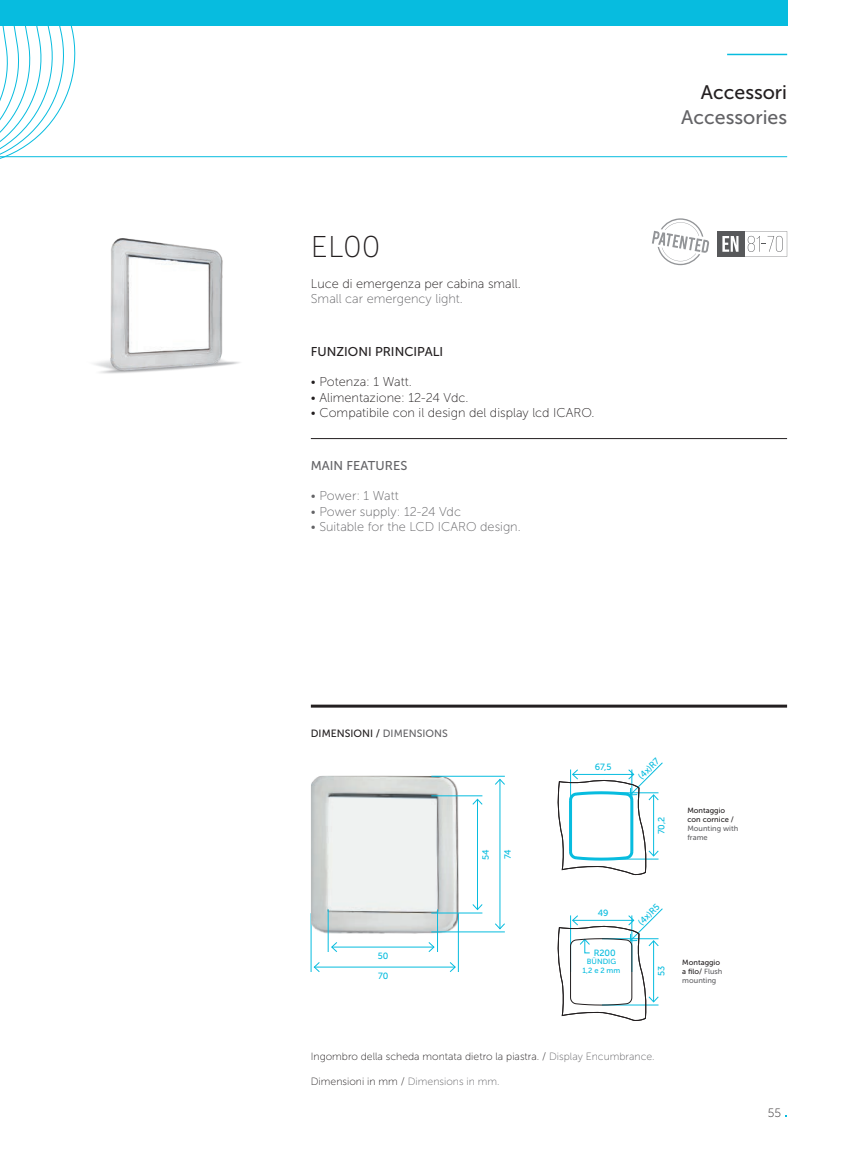
<style>
.page{position:relative;width:851px;height:1149px;background:#fff}
.page>*{position:absolute;margin:0;border:0;box-sizing:border-box;transform-origin:0 0}
.t1{font:30px "Museo Sans 100";color:#231f20}
.t2{font:19.5px "Museo Sans 500";color:#636366}
.t3{font:19.5px "Museo Sans 500";color:#231f20}
.t4{font:12.75px "Museo Sans 100";color:#231f20}
.t5{font:12.75px "Museo Sans 100";color:#636366}
.t6{font:12.75px "Museo Sans 500";color:#231f20}
.t7{font:12.75px "Museo Sans 500";color:#636366}
.t8{font:12px "Museo Sans 100";color:#231f20}
.t9{font:10.5px "Museo Sans 100";color:#231f20}
.t10{font:10.5px "Museo Sans 500";color:#231f20}
.t11{font:9px "Museo Sans 500";color:#07bcdf}
.t12{font:7.5px/9px "Museo Sans 500";color:#231f20}
.t13{font:7.5px/9px "Museo Sans 500";color:#636366}
.t14{font:7.5px/9px "Museo Sans 500";color:#07bcdf;text-align:center}
.s1{color:#636366}
</style>
<div class="page">
<svg style="left:0;top:26px;width:81px;height:133px"></svg>
<hr style="left:727px;top:54px;width:60px;height:1px;background:#07bcdf">
<hr style="left:0;top:156px;width:787px;height:1px;background:#07bcdf">
<div style="left:0;top:0;width:787px;height:26px;background:#07bcdf"></div>
<img style="left:94px;top:238px;width:146px;height:136px">
<hr style="left:311px;top:912px;width:1px;height:59px;background:#07bcdf">
<img style="left:311px;top:775px;width:148px;height:185px">
<hr style="left:477px;top:799px;width:1px;height:110px;background:#07bcdf">
<svg style="left:472px;top:798px;width:11px;height:7px"></svg>
<svg style="left:472px;top:904px;width:11px;height:6px"></svg>
<hr style="left:499px;top:779px;width:1px;height:149px;background:#07bcdf">
<svg style="left:495px;top:778px;width:10px;height:7px"></svg>
<svg style="left:495px;top:922px;width:10px;height:7px"></svg>
<hr style="left:332px;top:946px;width:102px;height:1px;background:#07bcdf">
<svg style="left:428px;top:941px;width:6px;height:11px"></svg>
<svg style="left:331px;top:941px;width:6px;height:11px"></svg>
<hr style="left:314px;top:966px;width:141px;height:1px;background:#07bcdf">
<svg style="left:449px;top:962px;width:7px;height:10px"></svg>
<svg style="left:313px;top:962px;width:7px;height:10px"></svg>
<hr style="left:431px;top:775px;width:74px;height:1px;background:#07bcdf">
<hr style="left:431px;top:931px;width:74px;height:1px;background:#07bcdf">
<hr style="left:431px;top:795px;width:51px;height:1px;background:#07bcdf">
<hr style="left:431px;top:912px;width:51px;height:1px;background:#07bcdf">
<hr style="left:458px;top:912px;width:1px;height:59px;background:#07bcdf">
<hr style="left:437px;top:909px;width:1px;height:42px;background:#07bcdf">
<hr style="left:328px;top:909px;width:1px;height:42px;background:#07bcdf">
<svg style="left:557px;top:762px;width:106px;height:112px"></svg>
<svg style="left:557px;top:908px;width:106px;height:112px"></svg>
<div style="left:716px;top:231px;width:28px;height:25px;background:#57585a"></div>
<svg style="left:722px;top:231px;width:65px;height:25px"></svg>
<svg style="left:652px;top:218px;width:57px;height:47px"></svg>
<hr style="left:311px;top:438px;width:476px;height:1px;background:#231f20">
<hr style="left:311px;top:704px;width:476px;height:3px;background:#231f20">
<h1 class="t1" style="left:311px;top:230px;width:71px">EL00</h1>
<p class="t4" style="left:311px;top:276px;width:211px">Luce di emergenza per cabina small.</p>
<p class="t5" style="left:311px;top:291px;width:153px">Small car emergency light.</p>
<p class="t6" style="left:311px;top:344px;width:134px">FUNZIONI PRINCIPALI</p>
<p class="t4" style="left:311px;top:375px;width:102px">• Potenza: 1 Watt.</p>
<p class="t4" style="left:311px;top:390px;width:159px">• Alimentazione: 12-24 Vdc.</p>
<p class="t4" style="left:311px;top:406px;width:285px">• Compatibile con il design del display lcd ICARO.</p>
<p class="t7" style="left:311px;top:458px;width:98px">MAIN FEATURES</p>
<p class="t5" style="left:311px;top:489px;width:89px">• Power: 1 Watt</p>
<p class="t5" style="left:311px;top:504px;width:152px">• Power supply: 12-24 Vdc</p>
<p class="t5" style="left:311px;top:519px;width:211px">• Suitable for the LCD ICARO design.</p>
<h2 class="t3" style="left:700px;top:81px;width:88px">Accessori</h2>
<h2 class="t2" style="left:681px;top:107px;width:107px">Accessories</h2>
<p class="t10" style="left:311px;top:727px;width:138px">DIMENSIONI / <span class="s1">DIMENSIONS</span></p>
<p class="t11" style="left:378px;top:950px;width:12px">50</p>
<p class="t11" style="left:378px;top:970px;width:12px">70</p>
<p class="t11" style="left:481px;top:859px;width:12px;rotate:-90deg">54</p>
<p class="t11" style="left:503px;top:858px;width:12px;rotate:-90deg">74</p>
<p class="t11" style="left:594px;top:761px;width:18px">67,5</p>
<p class="t11" style="left:636px;top:773px;width:27px;rotate:-45deg">(4x)R7</p>
<p class="t11" style="left:656px;top:834px;width:19px;rotate:-90deg">70,2</p>
<p class="t12" style="left:687px;top:805px;width:48px">Montaggio con cornice /</p>
<p class="t13" style="left:687px;top:823px;width:52px">Mounting with frame</p>
<p class="t11" style="left:597px;top:907px;width:12px">49</p>
<p class="t11" style="left:593px;top:947px;width:24px">R200</p>
<p class="t14" style="left:582px;top:957px;width:39px">BÜNDIG<br>1,2 e 2 mm</p>
<p class="t11" style="left:636px;top:919px;width:28px;rotate:-45deg">(4x)R5</p>
<p class="t11" style="left:656px;top:976px;width:12px;rotate:-90deg">53</p>
<p class="t12" style="left:682px;top:957px;width:42px">Montaggio a filo/ <span class="s1">Flush mounting</span></p>
<p class="t9" style="left:311px;top:1050px;width:345px">Ingombro della scheda montata dietro la piastra. / <span class="s1">Display Encumbrance.</span></p>
<p class="t9" style="left:311px;top:1075px;width:190px">Dimensioni in mm / <span class="s1">Dimensions in mm.</span></p>
<p class="t8" style="left:767px;top:1106px;width:15px">55</p>
</div>
